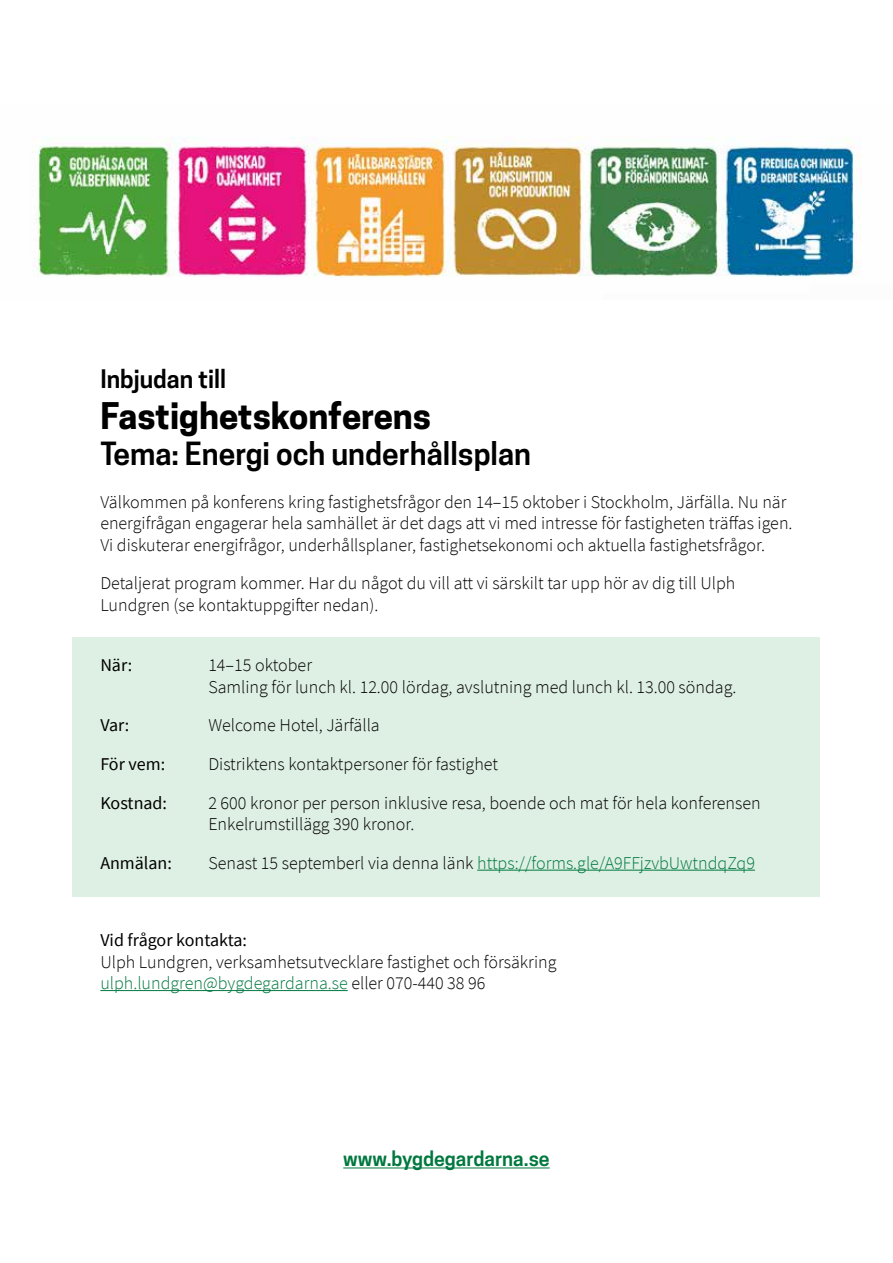
<style>
.page{position:relative;width:893px;height:1263px;background:#fff}
.page>*{position:absolute;margin:0;border:0;box-sizing:border-box;transform-origin:0 0}
.t1{font:700 34.5px "Cooper Hewitt";color:#000}
.t2{font:600 30px "Cooper Hewitt";color:#000}
.t3{font:600 24px "Cooper Hewitt";color:#000}
.t4{font:600 19.5px "Cooper Hewitt";color:#00783f}
.t5{font:300 18px/21.6px "Source Sans Pro";color:#000}
.t6{font:300 18px "Source Sans Pro";color:#00783f}
.t7{font:18px "Source Sans Pro";color:#000}
.s1{color:#000}
.s2{color:#00783f}
</style>
<div class="page">
<div style="left:72px;top:637px;width:748px;height:259px;background:#deefe3"></div>
<hr style="left:477px;top:870px;width:278px;height:1px;background:#00783f">
<hr style="left:100px;top:990px;width:248px;height:1px;background:#00783f">
<hr style="left:343px;top:1168px;width:207px;height:1px;background:#00783f">
<img style="left:32px;top:137px;width:828px;height:140px">
<h3 class="t3" style="left:100px;top:365px;width:127px">Inbjudan till</h3>
<h1 class="t1" style="left:100px;top:396px;width:332px">Fastighetskonferens</h1>
<h2 class="t2" style="left:100px;top:436px;width:432px">Tema: Energi och underhållsplan</h2>
<p class="t5" style="left:100px;top:491px;width:694px">Välkommen på konferens kring fastighetsfrågor den 14–15 oktober i Stockholm, Järfälla. Nu när energifrågan engagerar hela samhället är det dags att vi med intresse för fastigheten träffas igen.<br>Vi diskuterar energifrågor, underhållsplaner, fastighetsekonomi och aktuella fastighetsfrågor.</p>
<p class="t5" style="left:100px;top:572px;width:636px">Detaljerat program kommer. Har du något du vill att vi särskilt tar upp hör av dig till Ulph<br>Lundgren (se kontaktuppgifter nedan).</p>
<p class="t7" style="left:100px;top:654px;width:33px">När:</p>
<p class="t5" style="left:208px;top:654px;width:530px">14–15 oktober<br>Samling för lunch kl. 12.00 lördag, avslutning med lunch kl. 13.00 söndag.</p>
<p class="t7" style="left:100px;top:714px;width:31px">Var:</p>
<p class="t5" style="left:208px;top:715px;width:173px">Welcome Hotel, Järfälla</p>
<p class="t7" style="left:100px;top:752px;width:66px">För vem:</p>
<p class="t5" style="left:208px;top:753px;width:291px">Distriktens kontaktpersoner för fastighet</p>
<p class="t7" style="left:100px;top:791px;width:68px">Kostnad:</p>
<p class="t5" style="left:208px;top:792px;width:554px">2 600 kronor per person inklusive resa, boende och mat för hela konferensen<br>Enkelrumstillägg 390 kronor.</p>
<p class="t7" style="left:100px;top:851px;width:73px">Anmälan:</p>
<p class="t6" style="left:208px;top:852px;width:548px"><span class="s1">Senast 15 septemberl via denna länk</span> https://forms.gle/A9FFjzvbUwtndqZq9</p>
<p class="t7" style="left:100px;top:928px;width:148px">Vid frågor kontakta:</p>
<p class="t5" style="left:100px;top:951px;width:458px">Ulph Lundgren, verksamhetsutvecklare fastighet och försäkring <span class="s2">ulph.lundgren@bygdegardarna.se</span> eller 070-440 38 96</p>
<p class="t4" style="left:343px;top:1147px;width:208px">www.bygdegardarna.se</p>
</div>
